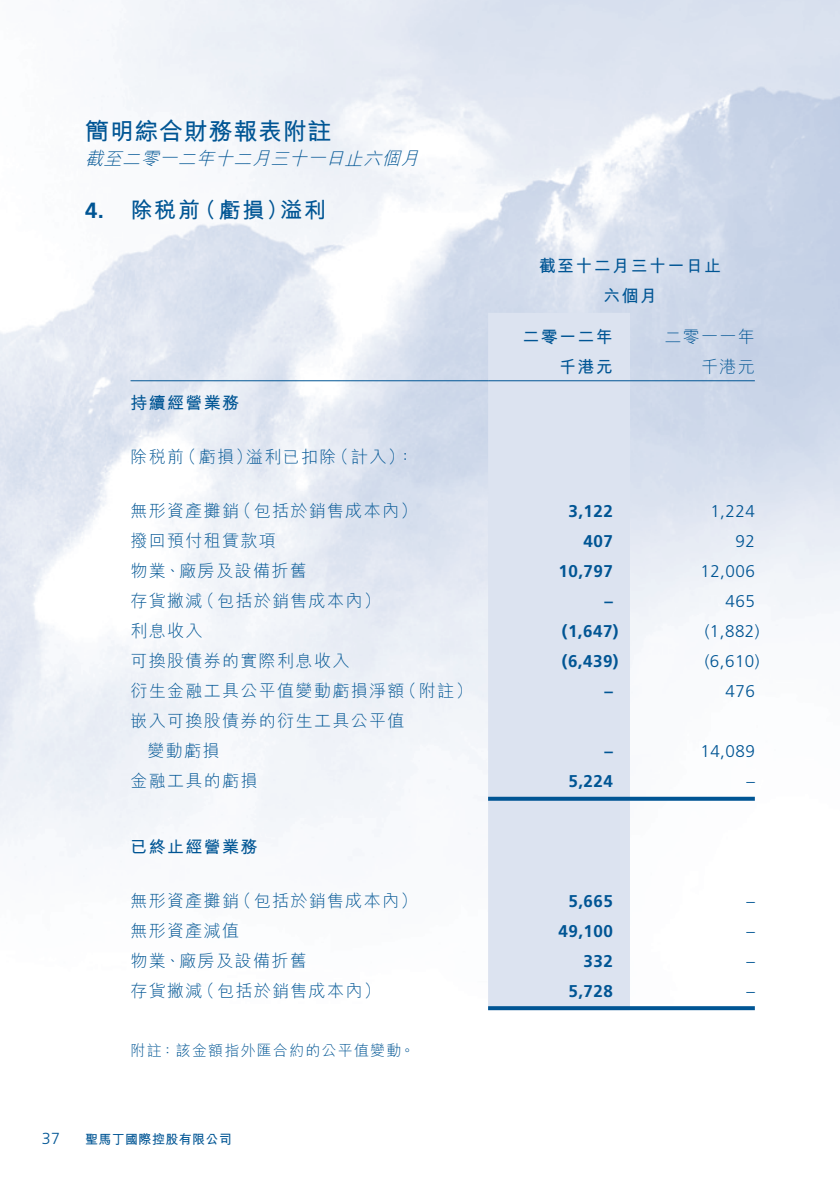
<style>
.page{position:relative;width:840px;height:1191px;background:#fff}
.page>*{position:absolute;margin:0;border:0;box-sizing:border-box;transform-origin:0 0}
.t1{font:700 24px "M Hei HK";letter-spacing:.03em;color:#005594}
.Heading_1{font:700 22px "M Hei HK";letter-spacing:.08em;color:#005594}
.Heading_1-2{font:700 22px "Frutiger LT Std";color:#005594}
.t2{font:italic 300 18px "M Hei HK";color:#005594}
.Body_Text{font:300 17px "M Hei HK";letter-spacing:.08em;color:#005594}
.Body_Text-2{font:700 17px "Frutiger LT Std";letter-spacing:.03em;color:#005594}
.Body_Text-3{font:300 17px "Frutiger LT Std";letter-spacing:.03em;color:#005594}
.Body_Text-4{font:700 17px "M Hei HK";letter-spacing:.08em;color:#005594}
.t3{font:300 16px "Frutiger LT Std";color:#005594}
.Notes{font:300 15px "M Hei HK";letter-spacing:.08em;color:#005594}
.t4{font:700 13px "M Hei HK";letter-spacing:.03em;color:#005594}
</style>
<div class="page">
<img style="left:0;top:0;width:839px;height:1003px">
<div style="left:488px;top:313px;width:141px;height:693px;background:#dce3f0"></div>
<hr style="left:130px;top:380px;width:358px;height:1px;background:#005594">
<hr style="left:488px;top:380px;width:141px;height:1px;background:#005594">
<hr style="left:629px;top:380px;width:125px;height:1px;background:#005594">
<svg style="left:488px;top:796px;width:141px;height:4px"></svg>
<svg style="left:629px;top:796px;width:125px;height:4px"></svg>
<svg style="left:488px;top:1006px;width:141px;height:4px"></svg>
<svg style="left:629px;top:1006px;width:125px;height:4px"></svg>
<h1 class="t1" style="left:85px;top:114px;width:248px">簡明綜合財務報表附註</h1>
<p class="t2" style="left:85px;top:149px;width:339px">截至二零一二年十二月三十一日止六個月</p>
<p class="Heading_1-2" style="left:85px;top:198px;width:20px">4.</p>
<p class="Heading_1" style="left:130px;top:194px;width:71px">除稅前</p>
<p class="Heading_1" style="left:280px;top:194px;width:47px">溢利</p>
<p class="Heading_1" style="left:194px;top:194px;width:96px">（虧損）</p>
<p class="Body_Text-4" style="left:130px;top:390px;width:110px">持續經營業務</p>
<p class="Body_Text" style="left:179px;top:448px;width:74px">（虧損）</p>
<p class="Body_Text" style="left:332px;top:448px;width:83px">（計入 ：(</p>
<p class="Body_Text" style="left:130px;top:448px;width:55px">除稅前</p>
<p class="Body_Text" style="left:246px;top:448px;width:92px">溢利已扣除</p>
<p class="Body_Text" style="left:234px;top:502px;width:184px">（包括於銷售成本內(</p>
<p class="Body_Text" style="left:130px;top:502px;width:110px">無形資產攤銷</p>
<p class="Body_Text" style="left:130px;top:532px;width:147px">撥回預付租賃款項</p>
<p class="Body_Text" style="left:130px;top:562px;width:177px">物業、廠房及設備折舊</p>
<p class="Body_Text" style="left:198px;top:592px;width:184px">（包括於銷售成本內(</p>
<p class="Body_Text" style="left:130px;top:592px;width:73px">存貨撇減</p>
<p class="Body_Text" style="left:130px;top:622px;width:73px">利息收入</p>
<p class="Body_Text" style="left:130px;top:652px;width:220px">可換股債券的實際利息收入</p>
<p class="Body_Text" style="left:399px;top:682px;width:74px">（附註(</p>
<p class="Body_Text" style="left:130px;top:682px;width:275px">衍生金融工具公平值變動虧損淨額</p>
<p class="Body_Text" style="left:130px;top:712px;width:275px">嵌入可換股債券的衍生工具公平值</p>
<p class="Body_Text" style="left:147px;top:742px;width:73px">變動虧損</p>
<p class="Body_Text" style="left:130px;top:772px;width:128px">金融工具的虧損</p>
<p class="Body_Text-4" style="left:130px;top:834px;width:128px">已終止經營業務</p>
<p class="Body_Text" style="left:234px;top:891px;width:184px">（包括於銷售成本內(</p>
<p class="Body_Text" style="left:130px;top:891px;width:110px">無形資產攤銷</p>
<p class="Body_Text" style="left:130px;top:921px;width:110px">無形資產減值</p>
<p class="Body_Text" style="left:130px;top:951px;width:177px">物業、廠房及設備折舊</p>
<p class="Body_Text" style="left:198px;top:981px;width:184px">（包括於銷售成本內(</p>
<p class="Body_Text" style="left:130px;top:981px;width:73px">存貨撇減</p>
<p class="Notes" style="left:130px;top:1042px;width:286px">附註：該金額指外匯合約的公平值變動。</p>
<p class="t3" style="left:42px;top:1129px;width:20px">37</p>
<p class="t4" style="left:85px;top:1130px;width:148px">聖馬丁國際控股有限公司</p>
<p class="Body_Text-4" style="left:538px;top:253px;width:183px">截至十二月三十一日止</p>
<p class="Body_Text-4" style="left:602px;top:283px;width:55px">六個月</p>
<p class="Body_Text" style="left:664px;top:328px;width:92px">二零一一年</p>
<p class="Body_Text-4" style="left:522px;top:324px;width:92px">二零一二年</p>
<p class="Body_Text-4" style="left:559px;top:354px;width:55px">千港元</p>
<p class="Body_Text-2" style="left:568px;top:501px;width:46px">3,122</p>
<p class="Body_Text-2" style="left:583px;top:531px;width:31px">407</p>
<p class="Body_Text-2" style="left:558px;top:561px;width:56px">10,797</p>
<p class="Body_Text-2" style="left:604px;top:591px;width:10px">–</p>
<p class="Body_Text-2" style="left:561px;top:621px;width:58px">)1,647(</p>
<p class="Body_Text-2" style="left:561px;top:651px;width:58px">)6,439(</p>
<p class="Body_Text-2" style="left:604px;top:681px;width:10px">–</p>
<p class="Body_Text-2" style="left:604px;top:741px;width:10px">–</p>
<p class="Body_Text-2" style="left:568px;top:771px;width:46px">5,224</p>
<p class="Body_Text-2" style="left:568px;top:890px;width:46px">5,665</p>
<p class="Body_Text-2" style="left:558px;top:920px;width:56px">49,100</p>
<p class="Body_Text-2" style="left:583px;top:950px;width:31px">332</p>
<p class="Body_Text-2" style="left:568px;top:980px;width:46px">5,728</p>
<p class="Body_Text" style="left:700px;top:358px;width:55px">千港元</p>
<p class="Body_Text-3" style="left:710px;top:501px;width:46px">1,224</p>
<p class="Body_Text-3" style="left:735px;top:531px;width:21px">92</p>
<p class="Body_Text-3" style="left:700px;top:561px;width:56px">12,006</p>
<p class="Body_Text-3" style="left:725px;top:591px;width:31px">465</p>
<p class="Body_Text-3" style="left:704px;top:621px;width:56px">)1,882(</p>
<p class="Body_Text-3" style="left:704px;top:651px;width:56px">)6,610(</p>
<p class="Body_Text-3" style="left:725px;top:681px;width:31px">476</p>
<p class="Body_Text-3" style="left:700px;top:741px;width:56px">14,089</p>
<p class="Body_Text-3" style="left:746px;top:771px;width:10px">–</p>
<p class="Body_Text-3" style="left:746px;top:891px;width:10px">–</p>
<p class="Body_Text-3" style="left:746px;top:921px;width:10px">–</p>
<p class="Body_Text-3" style="left:746px;top:951px;width:10px">–</p>
<p class="Body_Text-3" style="left:746px;top:981px;width:10px">–</p>
</div>
